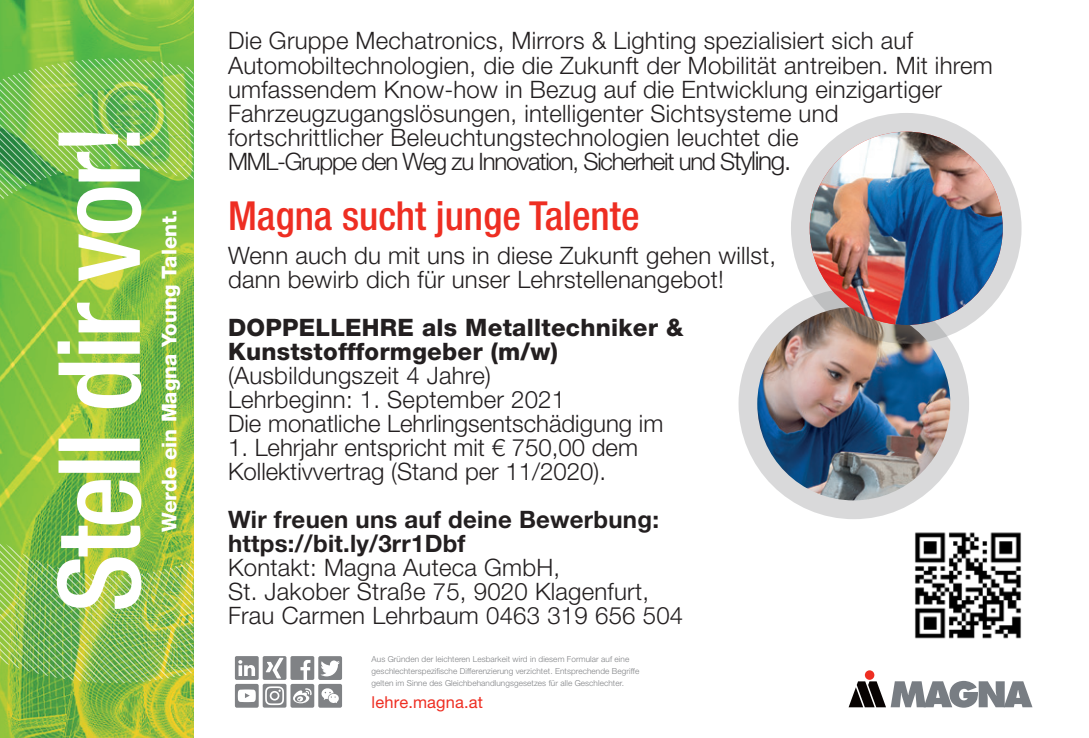
<style>
.page{position:relative;width:1089px;height:738px;background:#fff}
.page>*{position:absolute;margin:0;border:0;box-sizing:border-box;transform-origin:0 0}
.Bodytext{font:500 condensed 40px "Helvetica Neue LT Pro";color:#ee2e22}
.Bodytext-2{font:300 24px/24px "Helvetica Neue LT Pro";letter-spacing:.01em;color:#231f20}
.Subline{font:800 24px/24px "Helvetica Neue LT Pro";letter-spacing:.01em;color:#231f20}
.Bodytext-3{font:700 24px "Helvetica Neue LT Pro";letter-spacing:.01em;color:#231f20}
.t1{font:800 20.4px "Helvetica Neue LT Pro";color:#fff}
.Bodytext-4{font:16.4px "Helvetica Neue LT Pro";letter-spacing:.01em;color:#ee2e22}
.Bodytext-5{font:300 8.4px/12px "Helvetica Neue LT Pro";letter-spacing:.01em;color:#808285}
.s1{font-size:26px}
</style>
<div class="page">
<svg style="left:235px;top:656px;width:107px;height:51px"></svg>
<svg style="left:864px;top:669px;width:10px;height:10px"></svg>
<svg style="left:848px;top:680px;width:184px;height:27px"></svg>
<img style="left:0;top:0;width:193px;height:737px">
<svg style="left:0;top:58px;width:193px;height:451px;background:#80c050"></svg>
<svg style="left:3px;top:58px;width:190px;height:447px;background:#7cbf4d"></svg>
<svg style="left:7px;top:58px;width:186px;height:444px;background:#82c14f"></svg>
<svg style="left:10px;top:58px;width:183px;height:440px;background:#7ec04e"></svg>
<svg style="left:14px;top:58px;width:179px;height:437px;background:#87c355"></svg>
<svg style="left:17px;top:58px;width:176px;height:433px;background:#83c253"></svg>
<svg style="left:21px;top:58px;width:172px;height:430px;background:#8ac456"></svg>
<svg style="left:24px;top:58px;width:169px;height:426px;background:#84c24f"></svg>
<svg style="left:28px;top:58px;width:165px;height:423px;background:#85c146"></svg>
<svg style="left:31px;top:58px;width:162px;height:419px;background:#86c145"></svg>
<svg style="left:35px;top:58px;width:158px;height:416px;background:#99ca5c"></svg>
<svg style="left:38px;top:58px;width:155px;height:412px;background:#9acb5b"></svg>
<svg style="left:42px;top:58px;width:151px;height:409px"></svg>
<svg style="left:45px;top:58px;width:148px;height:405px;background:#9bcb5c"></svg>
<svg style="left:48px;top:58px;width:145px;height:402px;background:#8ec445"></svg>
<svg style="left:52px;top:58px;width:141px;height:398px;background:#8ec445"></svg>
<svg style="left:55px;top:58px;width:138px;height:395px;background:#99ca56"></svg>
<svg style="left:59px;top:58px;width:134px;height:391px"></svg>
<svg style="left:62px;top:58px;width:131px;height:388px"></svg>
<svg style="left:66px;top:58px;width:127px;height:384px"></svg>
<div style="left:738px;top:288px;width:231px;height:231px;background:#d9d9da;border-radius:50%"></div>
<img style="left:757px;top:307px;width:193px;height:193px;border-radius:97px">
<svg style="left:791px;top:113px;width:230px;height:230px;background:#c9c7c7"></svg>
<img style="left:809px;top:132px;width:193px;height:193px;border-radius:97px">
<img style="left:915px;top:532px;width:106px;height:107px">
<p class="t1" style="left:157px;top:531px;width:323px;rotate:-90deg">Werde ein Magna Young Talent.</p>
<p class="Bodytext-2" style="left:228px;top:28px;width:766px">Die Gruppe Mechatronics, Mirrors &amp; Lighting spezialisiert sich auf Automobiltechnologien, die die Zukunft der Mobilität antreiben. Mit ihrem umfassendem Know-how in Bezug auf die Entwicklung einzigartiger Fahrzeugzugangslösungen, intelligenter Sichtsysteme und fortschrittlicher Beleuchtungstechnologien leuchtet die<br>MML-Gruppe den Weg zu Innovation, Sicherheit und S<span class="s1">tyling.</span></p>
<p class="Bodytext" style="left:228px;top:191px;width:413px">Magna sucht junge Talente</p>
<p class="Bodytext-2" style="left:228px;top:243px;width:550px">Wenn auch du mit uns in diese Zukunft gehen willst, dann bewirb dich für unser Lehrstellenangebot!</p>
<p class="Subline" style="left:228px;top:315px;width:457px">DOPPELLEHRE als Metalltechniker &amp;<br>Kunststoffformgeber (m/w)</p>
<p class="Bodytext-2" style="left:228px;top:363px;width:264px">(Ausbildungszeit 4 Jahre)</p>
<p class="Bodytext-2" style="left:228px;top:387px;width:339px">Lehrbeginn: 1. September 2021</p>
<p class="Bodytext-2" style="left:228px;top:411px;width:437px">Die monatliche Lehrlingsentschädigung im</p>
<p class="Bodytext-2" style="left:228px;top:435px;width:411px">1. Lehrjahr entspricht mit € 750,00 dem<br>Kollektivvertrag (Stand per 11/2020).</p>
<p class="Bodytext-3" style="left:228px;top:504px;width:432px">Wir freuen uns auf deine Bewerbung:</p>
<p class="Bodytext-3" style="left:228px;top:528px;width:239px">https://bit.ly/3rr1Dbf</p>
<p class="Bodytext-2" style="left:228px;top:555px;width:457px">Kontakt: Magna Auteca GmbH,<br>St. Jakober Straße 75, 9020 Klagenfurt,<br>Frau Carmen Lehrbaum 0463 319 656 504</p>
<p class="Bodytext-5" style="left:371px;top:652px;width:269px">Aus Gründen der leichteren Lesbarkeit wird in diesem Formular auf eine geschlechterspezifische Differenzierung verzichtet. Entsprechende Begriffe gelten im Sinne des Gleichbehandlungsgesetzes für alle Geschlechter.</p>
<p class="Bodytext-4" style="left:371px;top:691px;width:113px">lehre.magna.at</p>
</div>
